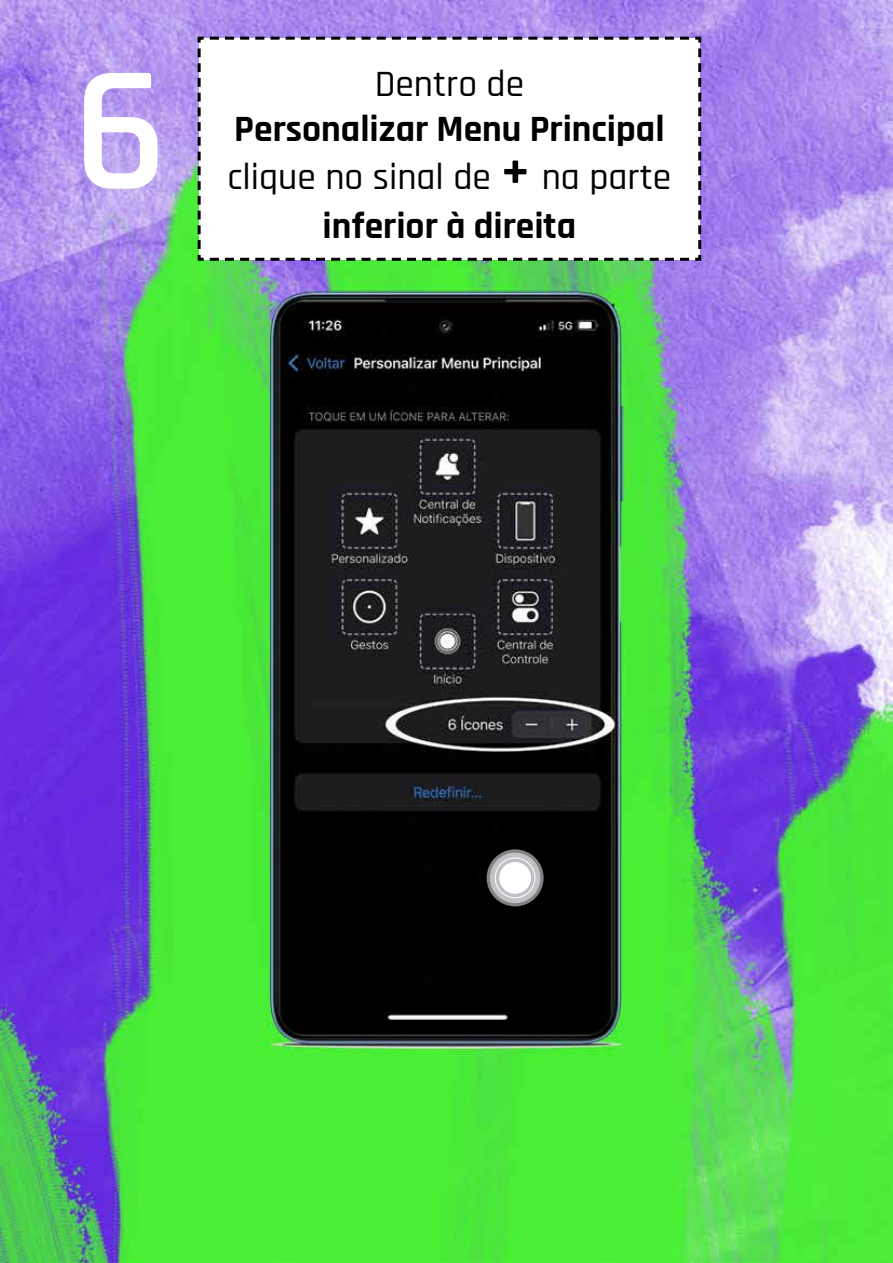
<style>
.page{position:relative;width:893px;height:1263px;background:#fff}
.page>*{position:absolute;margin:0;border:0;box-sizing:border-box;transform-origin:0 0}
.t1{font:600 180px "Rajdhani";color:#fff}
.t2{font:700 37.5px/48.8px "Rajdhani";color:#000;text-align:center}
.t3{font:500 37.5px "Rajdhani";color:#000}
.s1{font-weight:500}
.s2{font-size:52.5px}
</style>
<div class="page">
<img style="left:0;top:0;width:893px;height:1263px">
<svg style="left:196px;top:35px;width:507px;height:227px"></svg>
<svg style="left:487px;top:849px;width:57px;height:57px"></svg>
<svg style="left:490px;top:853px;width:50px;height:49px"></svg>
<div style="left:490px;top:852px;width:50px;height:51px;border:1px solid #b5c2c4;border-radius:50%"></div>
<svg style="left:495px;top:858px;width:40px;height:40px"></svg>
<div style="left:495px;top:857px;width:40px;height:41px;border:1px solid #fff;border-radius:50%"></div>
<div style="left:500px;top:862px;width:30px;height:31px;background:#fff;border-radius:50%"></div>
<div style="left:499px;top:862px;width:32px;height:32px;border:1px solid #fff;border-radius:50%"></div>
<h1 class="t1" style="left:74px;top:24px;width:94px">6</h1>
<p class="t3" style="left:375px;top:62px;width:151px">Dentro de</p>
<p class="t2" style="left:228px;top:105px;width:445px">Personalizar Menu Principal <span class="s1">clique no sinal de</span> <span class="s2">+</span> <span class="s1">na parte </span>inferior à direita</p>
</div>
